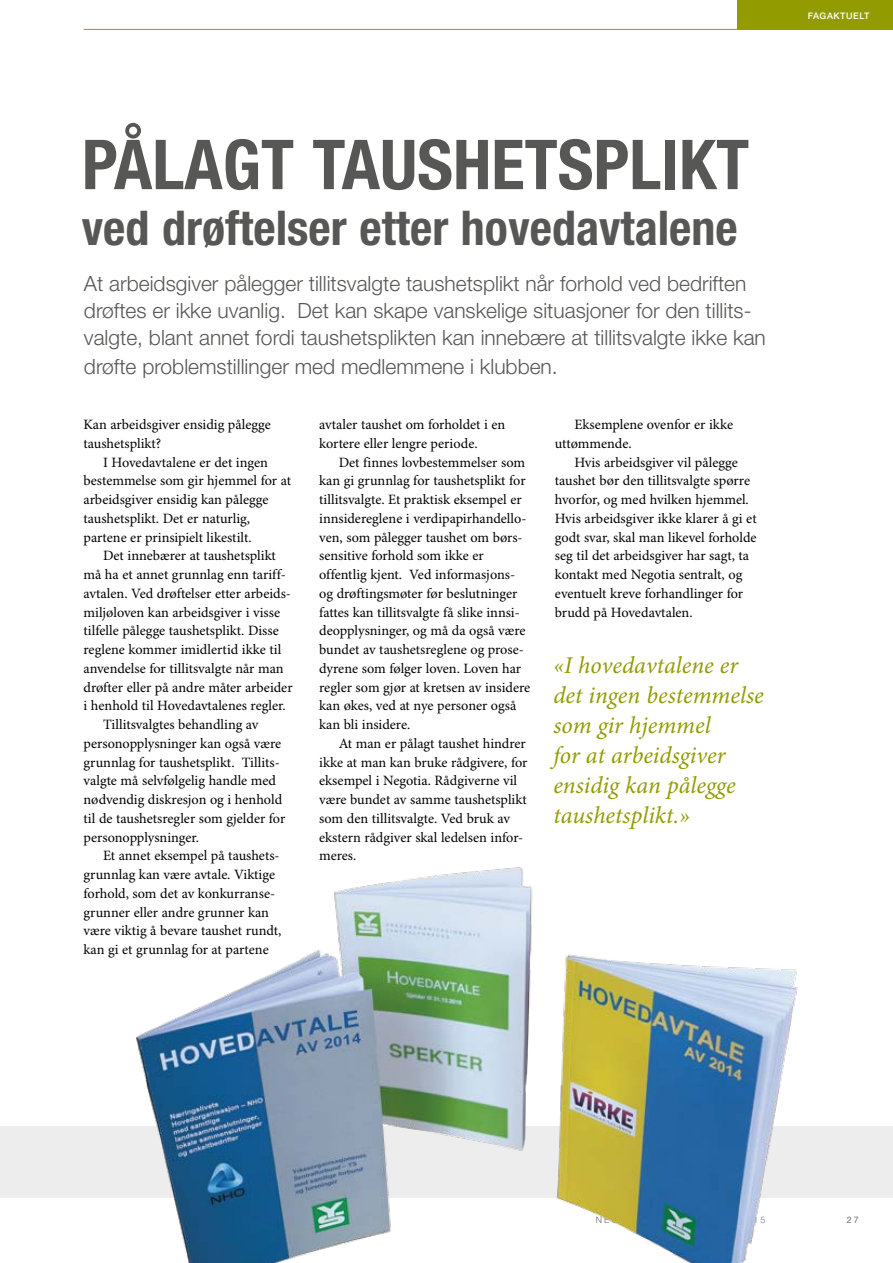
<style>
.page{position:relative;width:893px;height:1263px;background:#fff}
.page>*{position:absolute;margin:0;border:0;box-sizing:border-box;transform-origin:0 0}
.t1{font:700 condensed 69px "Helvetica Neue LT Std";color:#575756}
.t2{font:700 condensed 48px "Helvetica Neue LT Std";color:#575756}
.t3{font:italic 24px/30px "Minion Pro";color:#929c00}
.t4{font:300 21px/27.5px "Helvetica Neue LT Std";color:#575756}
.t5{font:14.25px/18.8px "Minion Pro";color:#000}
.t6{font:500 9px "Helvetica Neue LT Std";letter-spacing:.06em;color:#fff}
.t7{font:9px "Helvetica Neue LT Std";color:#706f6f}
</style>
<div class="page">
<div style="left:0;top:1126px;width:893px;height:71px;background:#ededed"></div>
<div style="left:738px;top:0;width:155px;height:30px;background:#929c00"></div>
<hr style="left:84px;top:29px;width:660px;height:1px;background:#929c00">
<img style="left:123px;top:867px;width:681px;height:396px">
<h1 class="t1" style="left:82px;top:123px;width:669px">PÅLAGT TAUSHETSPLIKT</h1>
<h2 class="t2" style="left:82px;top:198px;width:657px">ved drøftelser etter hovedavtalene</h2>
<p class="t4" style="left:84px;top:270px;width:683px">At arbeidsgiver pålegger tillitsvalgte taushetsplikt når forhold ved bedriften drøftes er ikke uvanlig. Det kan skape vanskelige situasjoner for den tillits&shy;valgte, blant annet fordi taushetsplikten kan innebære at tillitsvalgte ikke kan drøfte problemstillinger med medlemmene i klubben.</p>
<p class="t5" style="left:84px;top:416px;width:189px">Kan arbeidsgiver ensidig pålegge taushetsplikt?</p>
<p class="t5" style="left:84px;top:453px;width:209px;text-indent:19px">I Hovedavtalene er det ingen bestemmelse som gir hjemmel for at arbeidsgiver ensidig kan pålegge taushetsplikt. Det er naturlig, partene er prinsipielt likestilt.</p>
<p class="t5" style="left:103px;top:547px;width:174px">Det innebærer at taushetsplikt</p>
<p class="t5" style="left:84px;top:566px;width:204px">må ha et annet grunnlag enn tariff-</p>
<p class="t5" style="left:84px;top:584px;width:209px">avtalen. Ved drøftelser etter arbeids-</p>
<p class="t5" style="left:84px;top:603px;width:198px">miljøloven kan arbeidsgiver i visse</p>
<p class="t5" style="left:84px;top:622px;width:197px">tilfelle pålegge taushetsplikt. Disse</p>
<p class="t5" style="left:84px;top:641px;width:199px">reglene kommer imidlertid ikke til</p>
<p class="t5" style="left:84px;top:659px;width:202px">anvendelse for tillitsvalgte når man</p>
<p class="t5" style="left:84px;top:678px;width:211px">drøfter eller på andre måter arbeider</p>
<p class="t5" style="left:84px;top:697px;width:204px">i henhold til Hovedavtalenes regler.</p>
<p class="t5" style="left:103px;top:716px;width:157px">Tillitsvalgtes behandling av</p>
<p class="t5" style="left:84px;top:734px;width:199px">personopplysninger kan også være</p>
<p class="t5" style="left:84px;top:753px;width:198px">grunnlag for taushetsplikt. Tillits-</p>
<p class="t5" style="left:84px;top:772px;width:194px">valgte må selvfølgelig handle med</p>
<p class="t5" style="left:84px;top:791px;width:200px">nødvendig diskresjon og i henhold</p>
<p class="t5" style="left:84px;top:809px;width:203px">til de taushetsregler som gjelder for</p>
<p class="t5" style="left:84px;top:828px;width:117px">personopplysninger.</p>
<p class="t5" style="left:103px;top:847px;width:178px">Et annet eksempel på taushets-</p>
<p class="t5" style="left:84px;top:866px;width:193px">grunnlag kan være avtale. Viktige</p>
<p class="t5" style="left:84px;top:884px;width:193px">forhold, som det av konkurranse-</p>
<p class="t5" style="left:84px;top:903px;width:187px">grunner eller andre grunner kan</p>
<p class="t5" style="left:84px;top:922px;width:199px">være viktig å bevare taushet rundt,</p>
<p class="t5" style="left:84px;top:941px;width:187px">kan gi et grunnlag for at partene</p>
<p class="t5" style="left:319px;top:416px;width:188px">avtaler taushet om forholdet i en kortere eller lengre periode.</p>
<p class="t5" style="left:319px;top:453px;width:213px;text-indent:19px">Det finnes lovbestemmelser som kan gi grunnlag for taushetsplikt for tillitsvalgte. Et praktisk eksempel er innsidereglene i verdipapirhandello&shy;ven, som pålegger taushet om børs&shy;sensitive forhold som ikke er offentlig kjent. Ved informasjons&shy;og drøftingsmøter før beslutninger fattes kan tillitsvalgte få slike innsi&shy;deopplysninger, og må da også være bundet av taushetsreglene og prose&shy;dyrene som følger loven. Loven har regler som gjør at kretsen av insidere kan økes, ved at nye personer også kan bli insidere.</p>
<p class="t5" style="left:319px;top:734px;width:210px;text-indent:19px">At man er pålagt taushet hindrer ikke at man kan bruke rådgivere, for eksempel i Negotia. Rådgiverne vil være bundet av samme taushetsplikt som den tillitsvalgte. Ved bruk av ekstern rådgiver skal ledelsen infor&shy;meres.</p>
<p class="t5" style="left:555px;top:416px;width:180px;text-indent:19px">Eksemplene ovenfor er ikke uttømmende.</p>
<p class="t5" style="left:555px;top:453px;width:203px;text-indent:19px">Hvis arbeidsgiver vil pålegge taushet bør den tillitsvalgte spørre hvorfor, og med hvilken hjemmel.<br>Hvis arbeidsgiver ikke klarer å gi et godt svar, skal man likevel forholde seg til det arbeidsgiver har sagt, ta kontakt med Negotia sentralt, og eventuelt kreve forhandlinger for brudd på Hovedavtalen.</p>
<h3 class="t3" style="left:553px;top:652px;width:212px">«I hovedavtalene er det ingen bestemmelse som gir hjemmel<br>for at arbeidsgiver ensidig kan pålegge taushetsplikt.»</h3>
<p class="t6" style="left:808px;top:11px;width:63px">FAGAKTUELT</p>
<p class="t7" style="left:847px;top:1215px;width:14px">27</p>
</div>
